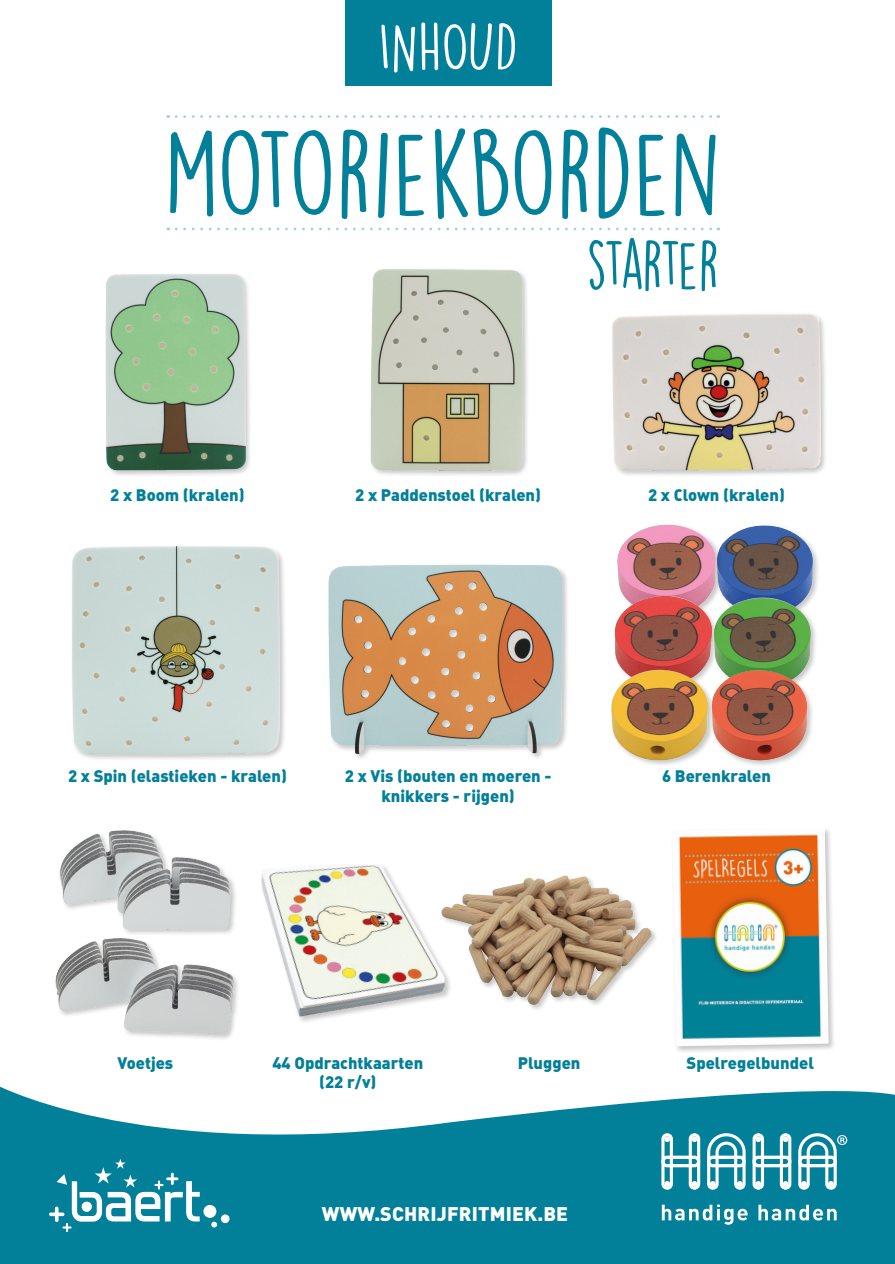
<style>
.page{position:relative;width:895px;height:1264px;background:#fff}
.page>*{position:absolute;margin:0;border:0;box-sizing:border-box;transform-origin:0 0}
.t1{font:108.75px "DK Lemon Yellow Sun";color:#027f99}
.t2{font:61.95px "DK Lemon Yellow Sun";letter-spacing:-.055em;color:#027f99}
.t3{font:61.65px "DK Lemon Yellow Sun";color:#fff}
.Leestekst{font:900 19.5px "DIN Pro";letter-spacing:.01em;color:#fff}
.Leestekst-2{font:900 16.5px/19.8px "DIN Pro";color:#027f99;text-align:center}
</style>
<div class="page">
<div style="left:611px;top:312px;width:217px;height:165px;background:#f9f8f8"></div>
<img style="left:612px;top:314px;width:212px;height:160px">
<svg style="left:0;top:1086px;width:895px;height:178px;fill:#027f99"></svg>
<svg style="left:176px;top:228px;width:543px;height:2px"></svg>
<svg style="left:176px;top:115px;width:543px;height:3px"></svg>
<svg style="left:49px;top:1159px;width:151px;height:73px"></svg>
<div style="left:82px;top:1201px;width:10px;height:11px;background:#fff;border-radius:50%"></div>
<div style="left:203px;top:1205px;width:13px;height:13px;background:#fff;border-radius:50%"></div>
<div style="left:221px;top:1214px;width:8px;height:9px;background:#fff;border-radius:50%"></div>
<svg style="left:211px;top:1222px;width:6px;height:5px"></svg>
<svg style="left:662px;top:1204px;width:85px;height:21px"></svg>
<svg style="left:758px;top:1205px;width:79px;height:15px"></svg>
<svg style="left:661px;top:1133px;width:39px;height:57px"></svg>
<svg style="left:707px;top:1133px;width:39px;height:57px"></svg>
<svg style="left:752px;top:1133px;width:39px;height:57px"></svg>
<svg style="left:798px;top:1133px;width:49px;height:57px"></svg>
<div style="left:345px;top:0;width:206px;height:86px;background:#027f99"></div>
<div style="left:70px;top:545px;width:217px;height:216px;background:#fafafa"></div>
<img style="left:72px;top:546px;width:212px;height:212px">
<div style="left:105px;top:273px;width:147px;height:204px;background:#f9f9f9"></div>
<img style="left:106px;top:274px;width:143px;height:201px">
<div style="left:369px;top:267px;width:160px;height:211px;background:#f7f7f7"></div>
<img style="left:370px;top:269px;width:156px;height:205px">
<img style="left:328px;top:564px;width:239px;height:194px">
<img style="left:261px;top:865px;width:176px;height:157px">
<div style="left:671px;top:827px;width:165px;height:226px;background:#1d1d1b;opacity:.25"></div>
<img style="left:672px;top:828px;width:156px;height:218px">
<img style="left:437px;top:875px;width:218px;height:132px">
<img style="left:55px;top:938px;width:183px;height:101px">
<div style="left:58px;top:830px;width:180px;height:106px;background:#1d1d1b;opacity:.25"></div>
<img style="left:58px;top:830px;width:175px;height:101px">
<img style="left:734px;top:525px;width:84px;height:71px">
<img style="left:617px;top:524px;width:117px;height:72px">
<img style="left:614px;top:593px;width:114px;height:75px">
<img style="left:611px;top:668px;width:88px;height:96px">
<img style="left:699px;top:596px;width:117px;height:73px">
<div style="left:710px;top:669px;width:104px;height:98px;background:#1d1d1b;opacity:.25"></div>
<img style="left:698px;top:669px;width:116px;height:93px">
<p class="t3" style="left:378px;top:10px;width:141px">INHOUD</p>
<p class="t1" style="left:165px;top:108px;width:558px">MOTORIEKBORDEN</p>
<p class="t2" style="left:586px;top:228px;width:134px">STARTER</p>
<p class="Leestekst-2" style="left:110px;top:485px;width:136px">2 x Boom (kralen)</p>
<p class="Leestekst-2" style="left:355px;top:485px;width:187px">2 x Paddenstoel (kralen)</p>
<p class="Leestekst-2" style="left:648px;top:485px;width:138px">2 x Clown (kralen)</p>
<p class="Leestekst-2" style="left:68px;top:766px;width:220px">2 x Spin (elastieken - kralen)</p>
<p class="Leestekst-2" style="left:345px;top:766px;width:208px">2 x Vis (bouten en moeren - knikkers - rijgen)</p>
<p class="Leestekst-2" style="left:662px;top:766px;width:110px">6 Berenkralen</p>
<p class="Leestekst-2" style="left:117px;top:1052px;width:57px">Voetjes</p>
<p class="Leestekst-2" style="left:518px;top:1052px;width:64px">Pluggen</p>
<p class="Leestekst-2" style="left:272px;top:1052px;width:152px">44 Opdrachtkaarten</p>
<p class="Leestekst-2" style="left:686px;top:1052px;width:129px">Spelregelbundel</p>
<p class="Leestekst-2" style="left:319px;top:1072px;width:59px">(22 r/v)</p>
<p class="Leestekst" style="left:322px;top:1200px;width:248px">WWW.SCHRIJFRITMIEK.BE</p>
</div>
